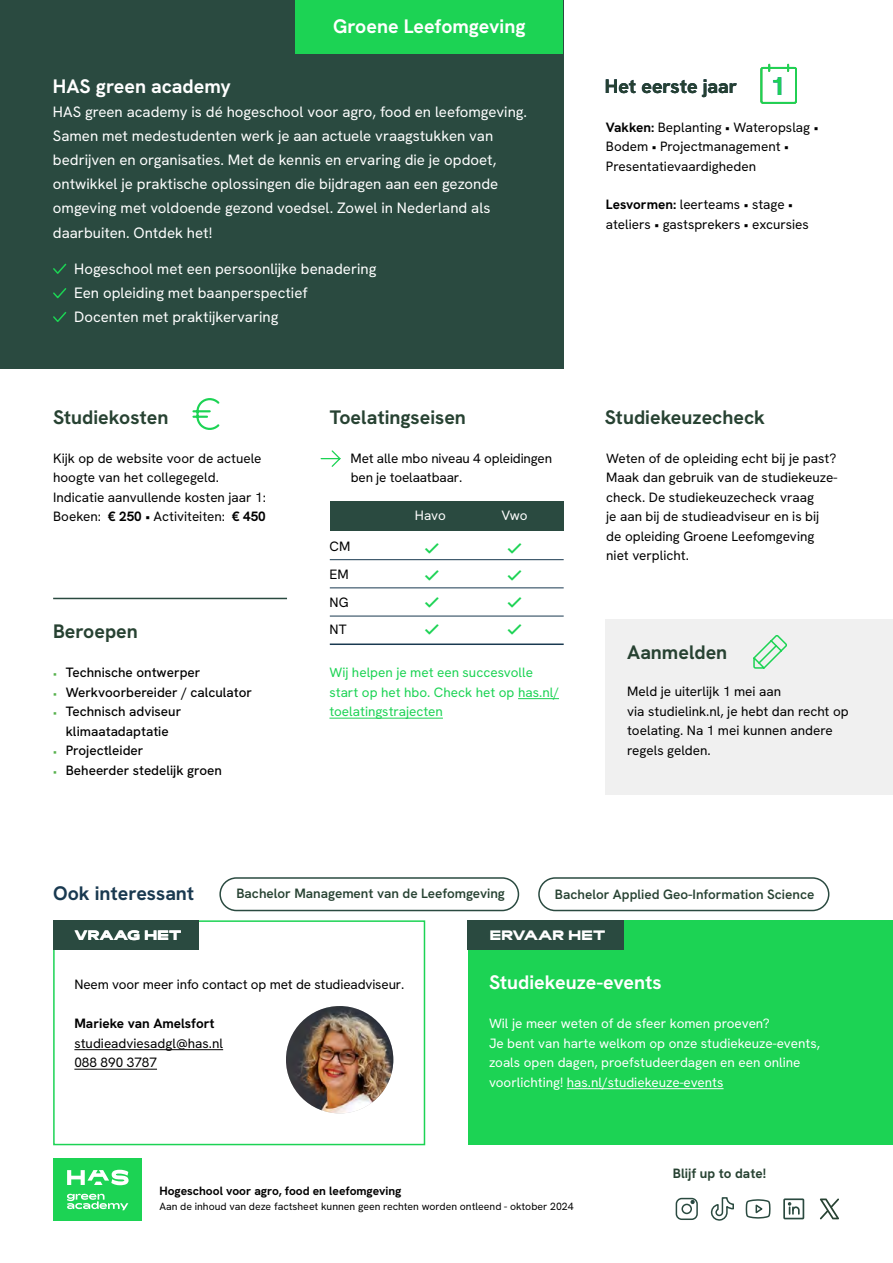
<style>
.page{position:relative;width:893px;height:1263px;background:#fff}
.page>*{position:absolute;margin:0;border:0;box-sizing:border-box;transform-origin:0 0}
.t1{font:700 25.5px "HK Grotesk";color:#1cd354}
.t2{font:700 19.5px "HK Grotesk";color:#274232}
.t3{font:700 19.5px "HK Grotesk";color:#fff}
.t4{font:700 19.5px "HK Grotesk";color:#193950}
.t5{font:15px/24px "HK Grotesk";color:#fff}
.t6{font:15px/27px "Font Awesome 5 Pro";color:#1cd354;text-align:justify}
.t7{font:13.5px/19.5px "HK Grotesk";color:#000}
.t8{font:13.5px/19.5px "HK Grotesk";color:#fff}
.t9{font:500 13.5px/19.5px "HK Grotesk";color:#000;text-align:center}
.t10{font:13.5px/19.5px "HK Grotesk";color:#1cd354}
.t11{font:600 13.5px "HK Grotesk";color:#274232}
.t12{font:700 13.5px "HK Grotesk";color:#000}
.t13{font:700 13.5px "HK Grotesk";color:#274232}
.t14{font:700 13.35px "Rois";color:#fff}
.t15{font:700 12px "HK Grotesk";color:#000}
.t16{font:10.5px "HK Grotesk";color:#000}
.s1{font-weight:700}
.s2{font-size:10.5px;color:#57b14d}
</style>
<div class="page">
<div style="left:53px;top:920px;width:372px;height:225px;border:2px solid #1cd354"></div>
<div style="left:53px;top:920px;width:146px;height:30px;background:#2a4a40"></div>
<svg style="left:192px;top:398px;width:28px;height:32px"></svg>
<div style="left:0;top:0;width:563px;height:369px;background:#2a4a40"></div>
<svg style="left:53px;top:312px;width:14px;height:10px"></svg>
<svg style="left:53px;top:288px;width:14px;height:11px"></svg>
<svg style="left:53px;top:263px;width:14px;height:11px"></svg>
<div style="left:468px;top:920px;width:425px;height:225px;background:#1cd354"></div>
<div style="left:468px;top:920px;width:156px;height:30px;background:#2a4a40"></div>
<div style="left:53px;top:1158px;width:88px;height:63px;background:#1cd354"></div>
<svg style="left:67px;top:1194px;width:61px;height:16px"></svg>
<svg style="left:67px;top:1170px;width:62px;height:15px"></svg>
<svg style="left:320px;top:450px;width:21px;height:17px"></svg>
<hr style="left:53px;top:598px;width:234px;height:1px;background:#2a4a40">
<div style="left:606px;top:619px;width:287px;height:175px;background:#f0f0f0"></div>
<svg style="left:753px;top:635px;width:34px;height:34px"></svg>
<div style="left:296px;top:0;width:267px;height:53px;background:#1cd354"></div>
<hr style="left:567px;top:1088px;width:156px;height:1px;background:#fff">
<div style="left:219px;top:877px;width:300px;height:34px;border:2px solid #2a4a40;border-radius:16px"></div>
<hr style="left:518px;top:698px;width:41px;height:1px;background:#1cd354">
<hr style="left:329px;top:718px;width:114px;height:1px;background:#1cd354">
<hr style="left:74px;top:1049px;width:149px;height:1px;background:#000">
<hr style="left:74px;top:1069px;width:83px;height:1px;background:#000">
<div style="left:538px;top:877px;width:291px;height:34px;border:2px solid #2a4a40;border-radius:16px"></div>
<div style="left:330px;top:502px;width:234px;height:29px;background:#2a4a40"></div>
<hr style="left:330px;top:559px;width:234px;height:1px;background:#193950">
<hr style="left:330px;top:616px;width:234px;height:1px;background:#193950">
<hr style="left:330px;top:588px;width:234px;height:1px;background:#193950">
<hr style="left:330px;top:643px;width:234px;height:2px;background:#193950">
<div style="left:681px;top:1204px;width:11px;height:10px;border:2px solid #2a4a40;border-radius:50%"></div>
<div style="left:676px;top:1198px;width:22px;height:22px;border:2px solid #2a4a40;border-radius:5px"></div>
<svg style="left:690px;top:1200px;width:5px;height:4px"></svg>
<svg style="left:745px;top:1199px;width:26px;height:20px"></svg>
<svg style="left:711px;top:1197px;width:23px;height:23px"></svg>
<img style="left:286px;top:1006px;width:107px;height:107px;border-radius:54px">
<svg style="left:820px;top:1198px;width:19px;height:21px"></svg>
<div style="left:783px;top:1198px;width:21px;height:21px;border:2px solid #2a4a40"></div>
<svg style="left:788px;top:1202px;width:12px;height:13px"></svg>
<svg style="left:760px;top:63px;width:37px;height:41px"></svg>
<h2 class="t3" style="left:333px;top:14px;width:194px">Groene Leefomgeving</h2>
<h2 class="t3" style="left:53px;top:73px;width:180px">HAS green academy</h2>
<p class="t5" style="left:53px;top:99px;width:476px">HAS green academy is dé hogeschool voor agro, food en leefomgeving.<br>Samen met medestudenten werk je aan actuele vraagstukken van bedrijven en organisaties. Met de kennis en ervaring die je opdoet, ontwikkel je praktische oplossingen die bijdragen aan een gezonde omgeving met voldoende gezond voedsel. Zowel in Nederland als</p>
<p class="t5" style="left:53px;top:220px;width:161px">daarbuiten. Ontdek het!</p>
<p class="t5" style="left:74px;top:256px;width:304px">Hogeschool met een persoonlijke benadering<br>Een opleiding met baanperspectief<br>Docenten met praktijkervaring</p>
<h2 class="t2" style="left:605px;top:73px;width:134px">Het eerste jaar</h2>
<h1 class="t1" style="left:771px;top:70px;width:16px">1</h1>
<p class="t7" style="left:606px;top:117px;width:214px"><span class="s1">Vakken:</span> Beplanting • Wateropslag •<br>Bodem • Projectmanagement •<br>Presentatievaardigheden</p>
<p class="t7" style="left:606px;top:195px;width:204px"><span class="s1">Lesvormen:</span> leerteams • stage • ateliers • gastsprekers • excursies</p>
<h2 class="t2" style="left:53px;top:404px;width:117px">Studiekosten</h2>
<h2 class="t2" style="left:605px;top:404px;width:162px">Studiekeuzecheck</h2>
<h2 class="t2" style="left:330px;top:404px;width:138px">Toelatingseisen</h2>
<p class="t7" style="left:53px;top:448px;width:214px">Kijk op de website voor de actuele hoogte van het collegegeld.<br>Indicatie aanvullende kosten jaar 1:<br>Boeken: <span class="s1">€ 250</span> • Activiteiten: <span class="s1">€ 450</span></p>
<h2 class="t2" style="left:53px;top:619px;width:86px">Beroepen</h2>
<p class="t9" style="left:53px;top:662px;width:149px"><span class="s2">•</span> Technische ontwerper</p>
<p class="t9" style="left:53px;top:682px;width:201px"><span class="s2">•</span> Werkvoorbereider / calculator</p>
<p class="t9" style="left:53px;top:701px;width:130px"><span class="s2">•</span> Technisch adviseur klimaatadaptatie</p>
<p class="t9" style="left:53px;top:740px;width:92px"><span class="s2">•</span> Projectleider</p>
<p class="t9" style="left:53px;top:760px;width:170px"><span class="s2">•</span> Beheerder stedelijk groen</p>
<p class="t7" style="left:350px;top:448px;width:203px">Met alle mbo niveau 4 opleidingen ben je toelaatbaar.</p>
<p class="t7" style="left:330px;top:532px;width:22px;line-height:27.8px">CM<br>EM<br>NG<br>NT</p>
<p class="t8" style="left:415px;top:506px;width:32px">Havo</p>
<p class="t8" style="left:501px;top:506px;width:28px">Vwo</p>
<p class="t6" style="left:424px;top:534px;width:16px">★ ★ ★ ★</p>
<p class="t6" style="left:507px;top:534px;width:16px">★ ★ ★ ★</p>
<p class="t10" style="left:329px;top:662px;width:231px">Wij helpen je met een succesvolle start op het hbo. Check het op has.nl/ toelatingstrajecten</p>
<p class="t7" style="left:606px;top:448px;width:233px">Weten of de opleiding echt bij je past?<br>Maak dan gebruik van de studiekeuze&shy;check. De studiekeuzecheck vraag<br>je aan bij de studieadviseur en is bij de opleiding Groene Leefomgeving niet verplicht.</p>
<h2 class="t2" style="left:627px;top:639px;width:102px">Aanmelden</h2>
<p class="t7" style="left:627px;top:681px;width:223px">Meld je uiterlijk 1 mei aan<br>via studielink.nl, je hebt dan recht op toelating. Na 1 mei kunnen andere regels gelden.</p>
<h2 class="t4" style="left:53px;top:881px;width:143px">Ook interessant</h2>
<p class="t11" style="left:236px;top:885px;width:270px">Bachelor Management van de Leefomgeving</p>
<p class="t11" style="left:555px;top:885px;width:261px">Bachelor Applied Geo-Information Science</p>
<p class="t14" style="left:74px;top:928px;width:109px">VRAAG HET</p>
<p class="t14" style="left:490px;top:928px;width:117px">ERVAAR HET</p>
<h2 class="t3" style="left:489px;top:970px;width:174px">Studiekeuze-events</h2>
<p class="t7" style="left:74px;top:974px;width:332px">Neem voor meer info contact op met de studieadviseur.</p>
<p class="t12" style="left:74px;top:1015px;width:142px">Marieke van Amelsfort</p>
<p class="t7" style="left:74px;top:1033px;width:150px">studieadviesadgl@has.nl<br>088 890 3787</p>
<p class="t8" style="left:489px;top:1013px;width:332px">Wil je meer weten of de sfeer komen proeven?<br>Je bent van harte welkom op onze studiekeuze-events, zoals open dagen, proefstudeerdagen en een online voorlichting! has.nl/studiekeuze-events</p>
<p class="t15" style="left:159px;top:1183px;width:244px">Hogeschool voor agro, food en leefomgeving</p>
<p class="t16" style="left:159px;top:1199px;width:416px">Aan de inhoud van deze factsheet kunnen geen rechten worden ontleend - oktober 2024</p>
<p class="t13" style="left:673px;top:1165px;width:95px">Blijf up to date!</p>
</div>
